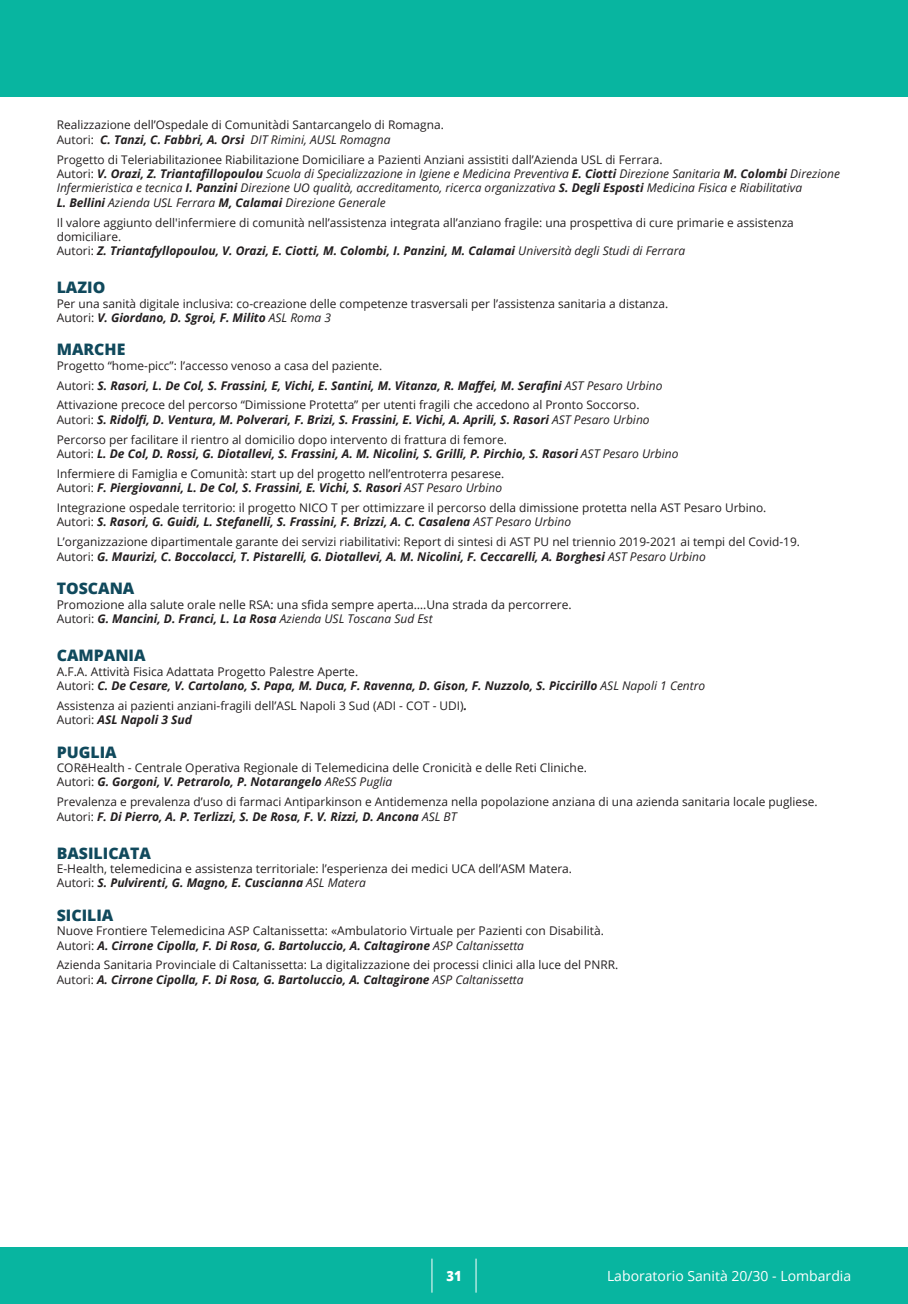
<style>
.page{position:relative;width:908px;height:1304px;background:#fff}
.page>*{position:absolute;margin:0;border:0;box-sizing:border-box;transform-origin:0 0}
.t1{font:800 15.8px "Open Sans";color:#10495c}
.t2{font:14px "Open Sans";color:#fff}
.t3{font:800 14px "Open Sans";color:#fff;scale:.92 1}
.t4{font:italic 700 12px "Open Sans";color:#231f20}
.t5{font:12px "Open Sans";color:#231f20}
.t6{font:italic 12px/14.4px "Open Sans";color:#231f20}
.t7{font:11.8px/14.2px "Open Sans";color:#231f20}
.s1{font-weight:400;font-style:normal;font-size:11.8px}
.s2{font-weight:400}
.s3{font-style:normal;font-size:11.8px}
.s4{font-weight:700}
.s5{font-weight:400;font-style:normal}
.s6{font-weight:700;font-style:italic;font-size:12px}
</style>
<div class="page">
<div style="left:0;top:1247px;width:907px;height:57px;background:#08b5a0"></div>
<hr style="left:431px;top:1259px;width:1px;height:34px;background:#fff">
<hr style="left:475px;top:1259px;width:1px;height:34px;background:#fff">
<div style="left:0;top:0;width:907px;height:97px;background:#08b5a0"></div>
<p class="t7" style="left:57px;top:118px;width:388px">Realizzazione dell’Ospedale di Comunitàdi Santarcangelo di Romagna.</p>
<p class="t4" style="left:57px;top:131px;width:335px"><span class="s1">Autori:</span> C. Tanzi, C. Fabbri, A. Orsi <span class="s2">DIT Rimini, AUSL Romagna</span></p>
<p class="t7" style="left:57px;top:152px;width:607px">Progetto di Teleriabilitazionee Riabilitazione Domiciliare a Pazienti Anziani assistiti dall’Azienda USL di Ferrara.</p>
<p class="t6" style="left:57px;top:166px;width:784px"><span class="s3">Autori:</span> <span class="s4">V. Orazi, Z. Triantafillopoulou</span> Scuola di Specializzazione in Igiene e Medicina Preventiva <span class="s4">E. Ciotti</span> Direzione Sanitaria <span class="s4">M. Colombi</span> Direzione<br>Infermieristica e tecnica <span class="s4">I. Panzini</span> Direzione UO qualità, accreditamento, ricerca organizzativa <span class="s4">S. Degli Esposti</span> Medicina Fisica e Riabilitativa</p>
<p class="t6" style="left:57px;top:195px;width:330px"><span class="s4">L. Bellini</span> Azienda USL Ferrara <span class="s4">M, Calamai</span> Direzione Generale</p>
<p class="t7" style="left:57px;top:215px;width:738px">Il valore aggiunto dell'infermiere di comunità nell’assistenza integrata all’anziano fragile: una prospettiva di cure primarie e assistenza domiciliare.</p>
<p class="t4" style="left:57px;top:243px;width:629px"><span class="s1">Autori:</span> Z. Triantafyllopoulou, V. Orazi, E. Ciotti, M. Colombi, I. Panzini, M. Calamai <span class="s2">Università degli Studi di Ferrara</span></p>
<p class="t1" style="left:57px;top:276px;width:50px">LAZIO</p>
<p class="t7" style="left:57px;top:296px;width:612px">Per una sanità digitale inclusiva: co-creazione delle competenze trasversali per l’assistenza sanitaria a distanza.</p>
<p class="t4" style="left:57px;top:309px;width:276px"><span class="s5">Autori:</span> V. Giordano, D. Sgroi, F. Milito <span class="s2">ASL Roma 3</span></p>
<p class="t1" style="left:57px;top:338px;width:70px">MARCHE</p>
<p class="t7" style="left:57px;top:358px;width:327px">Progetto “home-picc”: l’accesso venoso a casa del paziente.</p>
<p class="t4" style="left:57px;top:377px;width:607px"><span class="s5">Autori:</span> S. Rasori, L. De Col, S. Frassini, E, Vichi, E. Santini, M. Vitanza, R. Maffei, M. Serafini <span class="s2">AST Pesaro Urbino</span></p>
<p class="t7" style="left:57px;top:398px;width:584px">Attivazione precoce del percorso “Dimissione Protetta” per utenti fragili che accedono al Pronto Soccorso.</p>
<p class="t4" style="left:57px;top:411px;width:594px"><span class="s1">Autori:</span> S. Ridolfi, D. Ventura, M. Polverari, F. Brizi, S. Frassini, E. Vichi, A. Aprili, S. Rasori <span class="s2">AST Pesaro Urbino</span></p>
<p class="t7" style="left:57px;top:432px;width:451px">Percorso per facilitare il rientro al domicilio dopo intervento di frattura di femore.</p>
<p class="t4" style="left:57px;top:445px;width:623px"><span class="s1">Autori:</span> L. De Col, D. Rossi, G. Diotallevi, S. Frassini, A. M. Nicolini, S. Grilli, P. Pirchio, S. Rasori <span class="s2">AST Pesaro Urbino</span></p>
<p class="t7" style="left:57px;top:466px;width:449px">Infermiere di Famiglia e Comunità: start up del progetto nell’entroterra pesarese.</p>
<p class="t4" style="left:57px;top:479px;width:446px"><span class="s1">Autori:</span> F. Piergiovanni, L. De Col, S. Frassini, E. Vichi, S. Rasori <span class="s2">AST Pesaro Urbino</span></p>
<p class="t7" style="left:57px;top:500px;width:711px">Integrazione ospedale territorio: il progetto NICO T per ottimizzare il percorso della dimissione protetta nella AST Pesaro Urbino.</p>
<p class="t4" style="left:57px;top:513px;width:515px"><span class="s1">Autori:</span> S. Rasori, G. Guidi, L. Stefanelli, S. Frassini, F. Brizzi, A. C. Casalena <span class="s2">AST Pesaro Urbino</span></p>
<p class="t7" style="left:57px;top:534px;width:744px">L’organizzazione dipartimentale garante dei servizi riabilitativi: Report di sintesi di AST PU nel triennio 2019-2021 ai tempi del Covid-19.</p>
<p class="t4" style="left:57px;top:548px;width:650px"><span class="s1">Autori:</span> G. Maurizi, C. Boccolacci, T. Pistarelli, G. Diotallevi, A. M. Nicolini, F. Ceccarelli, A. Borghesi <span class="s2">AST Pesaro Urbino</span></p>
<p class="t1" style="left:57px;top:576px;width:79px">TOSCANA</p>
<p class="t5" style="left:57px;top:596px;width:516px">Promozione alla salute orale nelle RSA: una sfida sempre aperta….Una strada da percorrere.</p>
<p class="t4" style="left:57px;top:610px;width:377px"><span class="s5">Autori:</span> G. Mancini, D. Franci, L. La Rosa <span class="s2">Azienda USL Toscana Sud Est</span></p>
<p class="t1" style="left:57px;top:643px;width:90px">CAMPANIA</p>
<p class="t5" style="left:57px;top:663px;width:303px">A.F.A. Attività Fisica Adattata Progetto Palestre Aperte.</p>
<p class="t4" style="left:57px;top:677px;width:649px"><span class="s5">Autori:</span> C. De Cesare, V. Cartolano, S. Papa, M. Duca, F. Ravenna, D. Gison, F. Nuzzolo, S. Piccirillo <span class="s2">ASL Napoli 1 Centro</span></p>
<p class="t7" style="left:57px;top:698px;width:411px">Assistenza ai pazienti anziani-fragili dell’ASL Napoli 3 Sud (ADI - COT - UDI)<span class="s6">.</span></p>
<p class="t4" style="left:57px;top:711px;width:136px"><span class="s5">Autori:</span> ASL Napoli 3 Sud</p>
<p class="t1" style="left:57px;top:740px;width:61px">PUGLIA</p>
<p class="t5" style="left:57px;top:759px;width:531px">CORēHealth - Centrale Operativa Regionale di Telemedicina delle Cronicità e delle Reti Cliniche.</p>
<p class="t4" style="left:57px;top:773px;width:337px"><span class="s5">Autori:</span> G. Gorgoni, V. Petrarolo, P. Notarangelo <span class="s2">AReSS Puglia</span></p>
<p class="t7" style="left:57px;top:794px;width:762px">Prevalenza e prevalenza d’uso di farmaci Antiparkinson e Antidemenza nella popolazione anziana di una azienda sanitaria locale pugliese.</p>
<p class="t4" style="left:57px;top:808px;width:401px"><span class="s1">Autori:</span> F. Di Pierro, A. P. Terlizzi, S. De Rosa, F. V. Rizzi, D. Ancona <span class="s2">ASL BT</span></p>
<p class="t1" style="left:57px;top:841px;width:96px">BASILICATA</p>
<p class="t5" style="left:57px;top:860px;width:516px">E-Health, telemedicina e assistenza territoriale: l’esperienza dei medici UCA dell’ASM Matera.</p>
<p class="t4" style="left:57px;top:875px;width:310px"><span class="s5">Autori:</span> S. Pulvirenti, G. Magno, E. Cuscianna <span class="s2">ASL Matera</span></p>
<p class="t1" style="left:57px;top:903px;width:58px">SICILIA</p>
<p class="t5" style="left:57px;top:923px;width:548px">Nuove Frontiere Telemedicina ASP Caltanissetta: «Ambulatorio Virtuale per Pazienti con Disabilità.</p>
<p class="t4" style="left:57px;top:937px;width:468px"><span class="s5">Autori:</span> A. Cirrone Cipolla, F. Di Rosa, G. Bartoluccio, A. Caltagirone <span class="s2">ASP Caltanissetta</span></p>
<p class="t7" style="left:57px;top:958px;width:562px">Azienda Sanitaria Provinciale di Caltanissetta: La digitalizzazione dei processi clinici alla luce del PNRR.</p>
<p class="t4" style="left:57px;top:971px;width:468px"><span class="s1">Autori:</span> A. Cirrone Cipolla, F. Di Rosa, G. Bartoluccio, A. Caltagirone <span class="s2">ASP Caltanissetta</span></p>
<p class="t3" style="left:446px;top:1265px;width:18px">31</p>
<p class="t2" style="left:606px;top:1266px;width:245px">Laboratorio Sanità 20/30 - Lombardia</p>
</div>
